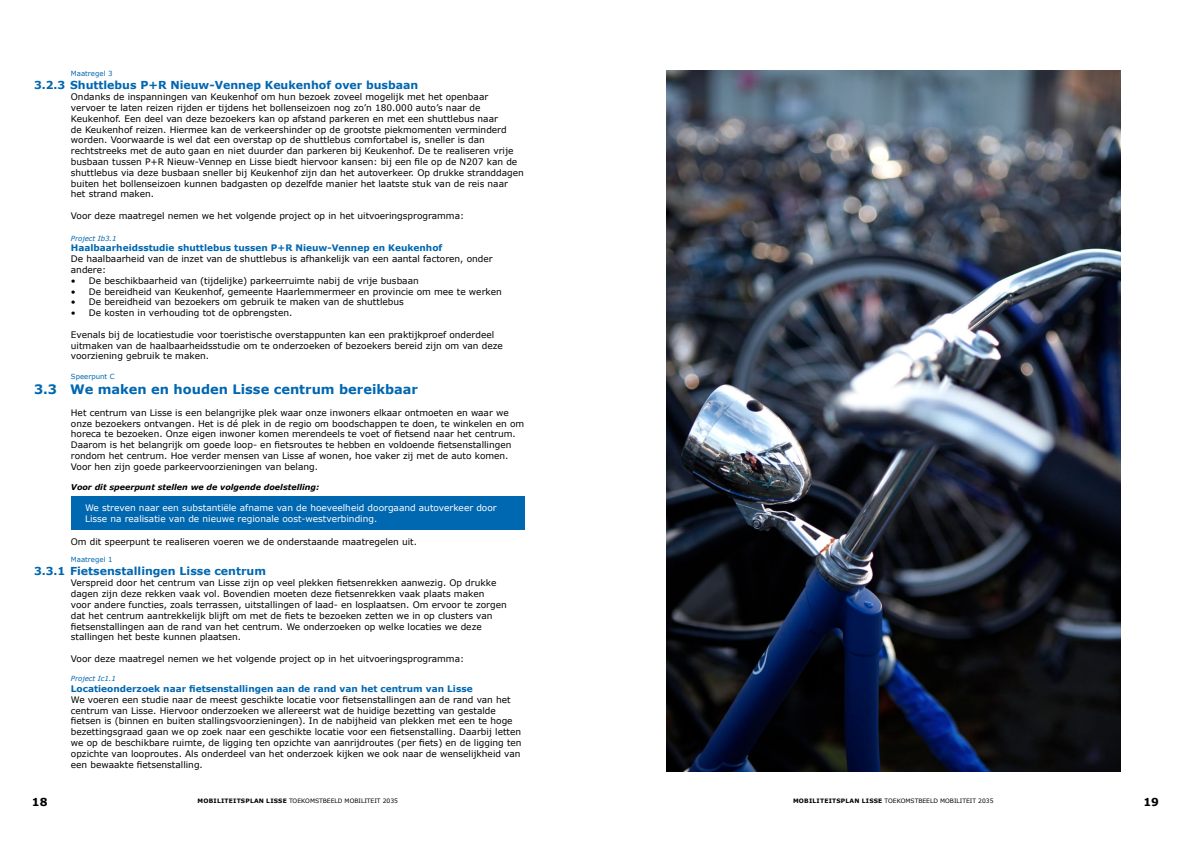
<style>
.page{position:relative;width:1191px;height:842px;background:#fff}
.page>*{position:absolute;margin:0;border:0;box-sizing:border-box;transform-origin:0 0}
.t1{font:700 13px "Verdana";color:#0067b1}
.t2{font:700 11px "Verdana";color:#0067b1}
.t3{font:700 11px "Verdana";color:#000}
.t4{font:9px/10.8px "Verdana";color:#000}
.t5{font:9px/10.8px "Verdana";color:#fff}
.t6{font:700 9px "Verdana";color:#0067b1}
.t7{font:italic 700 8px "Verdana";color:#000}
.t8{font:7px "Verdana";color:#0067b1}
.t9{font:italic 7px "Verdana";color:#0067b1}
.t10{font:6px "Verdana";color:#000}
.s1{font-weight:700}
</style>
<div class="page">
<div style="left:71px;top:496px;width:453px;height:34px;background:#0067b1"></div>
<img style="left:666px;top:71px;width:454px;height:700px">
<p class="t8" style="left:71px;top:69px;width:43px">Maatregel 3</p>
<p class="t2" style="left:34px;top:78px;width:386px">3.2.3 Shuttlebus P+R Nieuw-Vennep Keukenhof over busbaan</p>
<p class="t4" style="left:71px;top:91px;width:454px">Ondanks de inspanningen van Keukenhof om hun bezoek zoveel mogelijk met het openbaar vervoer te laten reizen rijden er tijdens het bollenseizoen nog zo’n 180.000 auto’s naar de Keukenhof. Een deel van deze bezoekers kan op afstand parkeren en met een shuttlebus naar<br>de Keukenhof reizen. Hiermee kan de verkeershinder op de grootste piekmomenten verminderd worden. Voorwaarde is wel dat een overstap op de shuttlebus comfortabel is, sneller is dan rechtstreeks met de auto gaan en niet duurder dan parkeren bij Keukenhof. De te realiseren vrije busbaan tussen P+R Nieuw-Vennep en Lisse biedt hiervoor kansen: bij een file op de N207 kan de shuttlebus via deze busbaan sneller bij Keukenhof zijn dan het autoverkeer. Op drukke stranddagen buiten het bollenseizoen kunnen badgasten op dezelfde manier het laatste stuk van de reis naar het strand maken.</p>
<p class="t4" style="left:71px;top:210px;width:395px">Voor deze maatregel nemen we het volgende project op in het uitvoeringsprogramma:</p>
<p class="t9" style="left:71px;top:233px;width:47px">Project Ib3.1</p>
<p class="t6" style="left:71px;top:242px;width:373px">Haalbaarheidsstudie shuttlebus tussen P+R Nieuw-Vennep en Keukenhof</p>
<p class="t4" style="left:71px;top:253px;width:423px">De haalbaarheid van de inzet van de shuttlebus is afhankelijk van een aantal factoren, onder andere:</p>
<p class="t4" style="left:71px;top:275px;width:349px">• De beschikbaarheid van (tijdelijke) parkeerruimte nabij de vrije busbaan</p>
<p class="t4" style="left:71px;top:286px;width:432px">• De bereidheid van Keukenhof, gemeente Haarlemmermeer en provincie om mee te werken</p>
<p class="t4" style="left:71px;top:297px;width:334px">• De bereidheid van bezoekers om gebruik te maken van de shuttlebus</p>
<p class="t4" style="left:71px;top:307px;width:223px">• De kosten in verhouding tot de opbrengsten.</p>
<p class="t4" style="left:71px;top:329px;width:433px">Evenals bij de locatiestudie voor toeristische overstappunten kan een praktijkproef onderdeel uitmaken van de haalbaarheidsstudie om te onderzoeken of bezoekers bereid zijn om van deze voorziening gebruik te maken.</p>
<p class="t8" style="left:71px;top:371px;width:45px">Speerpunt C</p>
<h1 class="t1" style="left:34px;top:380px;width:385px">3.3 We maken en houden Lisse centrum bereikbaar</h1>
<p class="t4" style="left:71px;top:407px;width:455px">Het centrum van Lisse is een belangrijke plek waar onze inwoners elkaar ontmoeten en waar we onze bezoekers ontvangen. Het is dé plek in de regio om boodschappen te doen, te winkelen en om horeca te bezoeken. Onze eigen inwoner komen merendeels te voet of fietsend naar het centrum.<br>Daarom is het belangrijk om goede loop- en fietsroutes te hebben en voldoende fietsenstallingen rondom het centrum. Hoe verder mensen van Lisse af wonen, hoe vaker zij met de auto komen.<br>Voor hen zijn goede parkeervoorzieningen van belang.</p>
<p class="t7" style="left:71px;top:482px;width:250px">Voor dit speerpunt stellen we de volgende doelstelling:</p>
<p class="t5" style="left:85px;top:502px;width:413px">We streven naar een substantiële afname van de hoeveelheid doorgaand autoverkeer door<br>Lisse na realisatie van de nieuwe regionale oost-westverbinding.</p>
<p class="t4" style="left:71px;top:537px;width:348px">Om dit speerpunt te realiseren voeren we de onderstaande maatregelen uit.</p>
<p class="t8" style="left:71px;top:555px;width:43px">Maatregel 1</p>
<p class="t2" style="left:34px;top:564px;width:233px">3.3.1 Fietsenstallingen Lisse centrum</p>
<p class="t4" style="left:71px;top:577px;width:437px">Verspreid door het centrum van Lisse zijn op veel plekken fietsenrekken aanwezig. Op drukke dagen zijn deze rekken vaak vol. Bovendien moeten deze fietsenrekken vaak plaats maken<br>voor andere functies, zoals terrassen, uitstallingen of laad- en losplaatsen. Om ervoor te zorgen dat het centrum aantrekkelijk blijft om met de fiets te bezoeken zetten we in op clusters van fietsenstallingen aan de rand van het centrum. We onderzoeken op welke locaties we deze stallingen het beste kunnen plaatsen.</p>
<p class="t4" style="left:71px;top:653px;width:395px">Voor deze maatregel nemen we het volgende project op in het uitvoeringsprogramma:</p>
<p class="t9" style="left:71px;top:674px;width:46px">Project Ic1.1</p>
<p class="t6" style="left:71px;top:682px;width:403px">Locatieonderzoek naar fietsenstallingen aan de rand van het centrum van Lisse</p>
<p class="t4" style="left:71px;top:694px;width:452px">We voeren een studie naar de meest geschikte locatie voor fietsenstallingen aan de rand van het centrum van Lisse. Hiervoor onderzoeken we allereerst wat de huidige bezetting van gestalde fietsen is (binnen en buiten stallingsvoorzieningen). In de nabijheid van plekken met een te hoge bezettingsgraad gaan we op zoek naar een geschikte locatie voor een fietsenstalling. Daarbij letten we op de beschikbare ruimte, de ligging ten opzichte van aanrijdroutes (per fiets) en de ligging ten opzichte van looproutes. Als onderdeel van het onderzoek kijken we ook naar de wenselijkheid van een bewaakte fietsenstalling.</p>
<p class="t3" style="left:32px;top:795px;width:17px">18</p>
<p class="t10" style="left:197px;top:796px;width:202px"><span class="s1">MOBILITEITSPLAN LISSE</span> TOEKOMSTBEELD MOBILITEIT 2035</p>
<p class="t10" style="left:793px;top:796px;width:202px"><span class="s1">MOBILITEITSPLAN LISSE</span> TOEKOMSTBEELD MOBILITEIT 2035</p>
<p class="t3" style="left:1143px;top:795px;width:17px">19</p>
</div>
